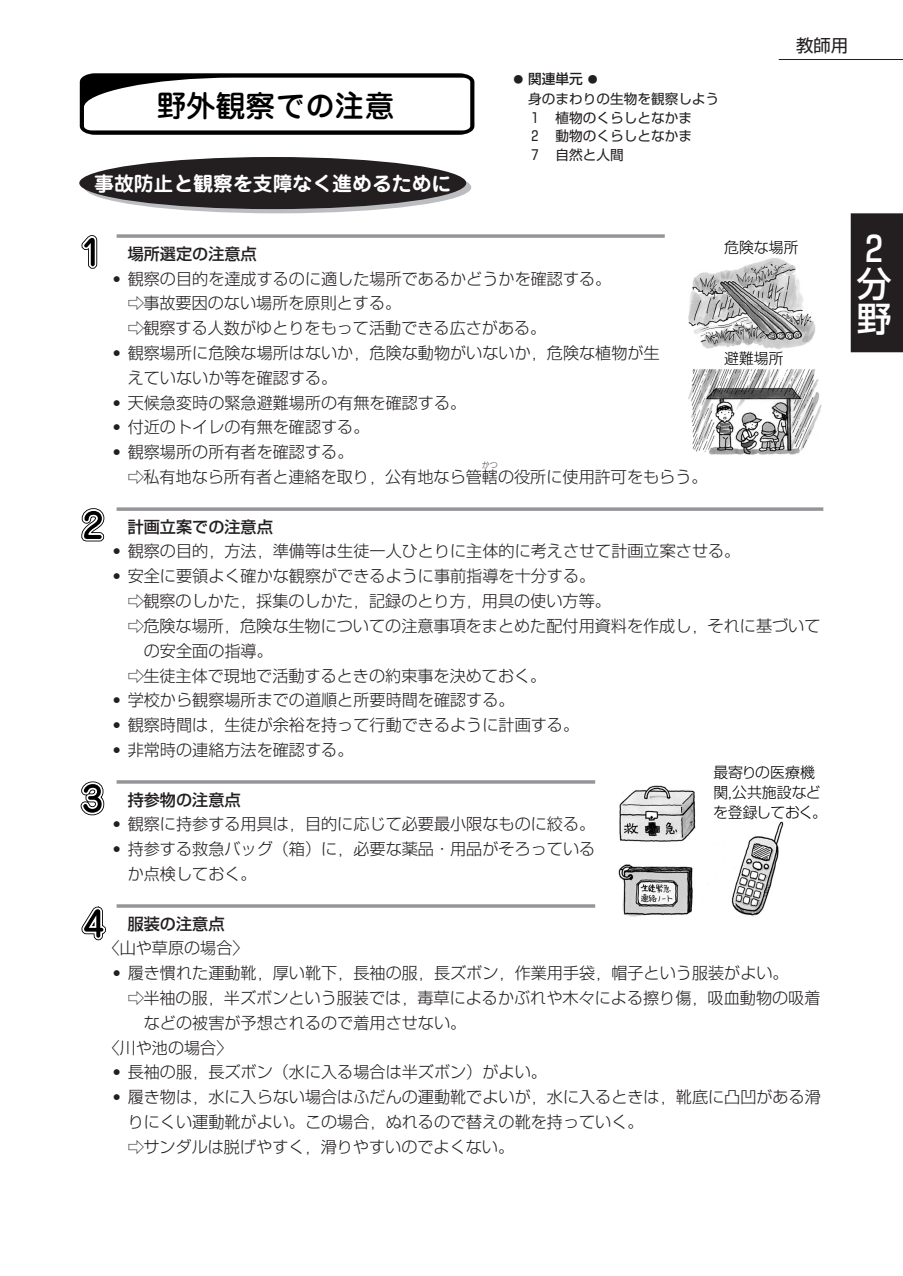
<style>
.page{position:relative;width:903px;height:1276px;background:#fff}
.page>*{position:absolute;margin:0;border:0;box-sizing:border-box;transform-origin:0 0}
.t1{font:500 34.65px/34.6px "Shin Go";color:#fff;text-align:justify}
.t2{font:500 29.75px "Jun 34";color:#000}
.t3{font:700 19.78px "Jun 501";color:#fff}
.t4{font:17.32px "Shin Go";color:#231f20}
.t5{font:300 16.1px/24.8px "Shin Go";color:#231f20}
.t6{font:500 16.1px "Shin Go";color:#231f20}
.t7{font:300 14.88px/19.8px "Shin Go";color:#000}
.t8{font:13.65px/18.6px "Shin Go";color:#231f20}
.t9{font:300 8.05px "Jun 101";color:#231f20}
.s1{font-weight:500;font-size:9.97px}
.s2{font-weight:500}
.s3{font-family:"Century Old Style";font-weight:400}
</style>
<div class="page">
<hr style="left:779px;top:59px;width:124px;height:1px;background:#231f20">
<div style="left:851px;top:213px;width:52px;height:139px;background:#231f20"></div>
<svg style="left:80px;top:73px;width:394px;height:62px"></svg>
<div style="left:84px;top:161px;width:387px;height:52px;background:#bcbdc0;border-radius:50%"></div>
<div style="left:79px;top:157px;width:387px;height:52px;background:#231f20;border-radius:50%"></div>
<svg style="left:81px;top:235px;width:17px;height:34px"></svg>
<svg style="left:117px;top:507px;width:706px;height:4px;background:#a1a2a5"></svg>
<svg style="left:81px;top:508px;width:24px;height:34px"></svg>
<svg style="left:117px;top:780px;width:478px;height:4px;background:#a1a2a5"></svg>
<svg style="left:80px;top:781px;width:25px;height:35px"></svg>
<svg style="left:117px;top:904px;width:478px;height:4px;background:#a1a2a5"></svg>
<svg style="left:81px;top:906px;width:25px;height:34px"></svg>
<img style="left:618px;top:785px;width:166px;height:131px">
<img style="left:688px;top:258px;width:134px;height:197px">
<svg style="left:117px;top:234px;width:548px;height:4px;background:#a0a2a5"></svg>
<h2 class="t2" style="left:156px;top:95px;width:240px">野外観察での注意</h2>
<p class="t3" style="left:94px;top:176px;width:359px">事故防止と観察を支障なく進めるために</p>
<p class="t8" style="left:528px;top:70px;width:192px;line-height:20.3px;text-indent:-15px"><span class="s1">●</span> <span class="s2">関連単元</span> <span class="s1">●<br></span>身のまわりの生物を観察しよう</p>
<p class="t8" style="left:528px;top:110px;width:165px;text-align:justify">１　植物のくらしとなかま２　動物のくらしとなかま７　自然と人間</p>
<p class="t4" style="left:796px;top:39px;width:54px">教師用</p>
<p class="t6" style="left:128px;top:248px;width:130px">場所選定の注意点</p>
<p class="t5" style="left:143px;top:268px;width:470px;text-indent:-32px"><span class="s3">•</span> 観察の目的を達成するのに適した場所であるかどうかを確認する。事故要因のない場所を原則とする。<br>観察する人数がゆとりをもって活動できる広さがある。</p>
<p class="t5" style="left:128px;top:343px;width:534px;text-indent:-16px"><span class="s3">•</span> 観察場所に危険な場所はないか，危険な動物がいないか，危険な植物が生えていないか等を確認する。</p>
<p class="t5" style="left:112px;top:392px;width:356px"><span class="s3">•</span> 天候急変時の緊急避難場所の有無を確認する。</p>
<p class="t5" style="left:112px;top:417px;width:259px"><span class="s3">•</span> 付近のトイレの有無を確認する。</p>
<p class="t5" style="left:143px;top:442px;width:566px;text-indent:-32px"><span class="s3">•</span> 観察場所の所有者を確認する。<br>私有地なら所有者と連絡を取り，公有地なら管轄の役所に使用許可をもらう。</p>
<p class="t9" style="left:482px;top:462px;width:18px">かつ</p>
<p class="t7" style="left:724px;top:240px;width:76px">危険な場所</p>
<p class="t7" style="left:724px;top:350px;width:61px">避難場所</p>
<p class="t6" style="left:128px;top:520px;width:147px">計画立案での注意点</p>
<p class="t5" style="left:112px;top:541px;width:630px"><span class="s3">•</span> 観察の目的，方法，準備等は生徒一人ひとりに主体的に考えさせて計画立案させる。</p>
<p class="t5" style="left:143px;top:566px;width:679px;text-indent:-32px"><span class="s3">•</span> 安全に要領よく確かな観察ができるように事前指導を十分する。<br>観察のしかた，採集のしかた，記録のとり方，用具の使い方等。<br>危険な場所，危険な生物についての注意事項をまとめた配付用資料を作成し，それに基づいての安全面の指導。<br>生徒主体で現地で活動するときの約束事を決めておく。</p>
<p class="t5" style="left:112px;top:690px;width:405px"><span class="s3">•</span> 学校から観察場所までの道順と所要時間を確認する。</p>
<p class="t5" style="left:112px;top:715px;width:469px"><span class="s3">•</span> 観察時間は，生徒が余裕を持って行動できるように計画する。</p>
<p class="t5" style="left:112px;top:740px;width:243px"><span class="s3">•</span> 非常時の連絡方法を確認する。</p>
<p class="t6" style="left:128px;top:793px;width:114px">持参物の注意点</p>
<p class="t5" style="left:112px;top:814px;width:485px"><span class="s3">•</span> 観察に持参する用具は，目的に応じて必要最小限なものに絞る。</p>
<p class="t5" style="left:128px;top:839px;width:469px;text-indent:-16px"><span class="s3">•</span> 持参する救急バッグ（箱）に，必要な薬品・用品がそろっているか点検しておく。</p>
<p class="t6" style="left:128px;top:917px;width:98px">服装の注意点</p>
<p class="t5" style="left:104px;top:938px;width:147px">〈山や草原の場合〉</p>
<p class="t5" style="left:112px;top:963px;width:679px"><span class="s3">•</span> 履き慣れた運動靴，厚い靴下，長袖の服，長ズボン，作業用手袋，帽子という服装がよい。</p>
<p class="t5" style="left:143px;top:988px;width:679px">半袖の服，半ズボンという服装では，毒草によるかぶれや木々による擦り傷，吸血動物の吸着</p>
<p class="t5" style="left:144px;top:1012px;width:324px">などの被害が予想されるので着用させない。</p>
<p class="t5" style="left:104px;top:1037px;width:130px">〈川や池の場合〉</p>
<p class="t5" style="left:112px;top:1062px;width:437px"><span class="s3">•</span> 長袖の服，長ズボン（水に入る場合は半ズボン）がよい。</p>
<p class="t5" style="left:112px;top:1087px;width:711px"><span class="s3">•</span> 履き物は，水に入らない場合はふだんの運動靴でよいが，水に入るときは，靴底に凸凹がある滑</p>
<p class="t5" style="left:128px;top:1112px;width:517px">りにくい運動靴がよい。この場合，ぬれるので替えの靴を持っていく。</p>
<p class="t5" style="left:143px;top:1136px;width:372px">サンダルは脱げやすく，滑りやすいのでよくない。</p>
<p class="t7" style="left:713px;top:765px;width:115px">最寄りの医療機関，公共施設などを登録しておく。</p>
<h1 class="t1" style="left:857px;top:236px;width:36px">２分野</h1>
</div>
